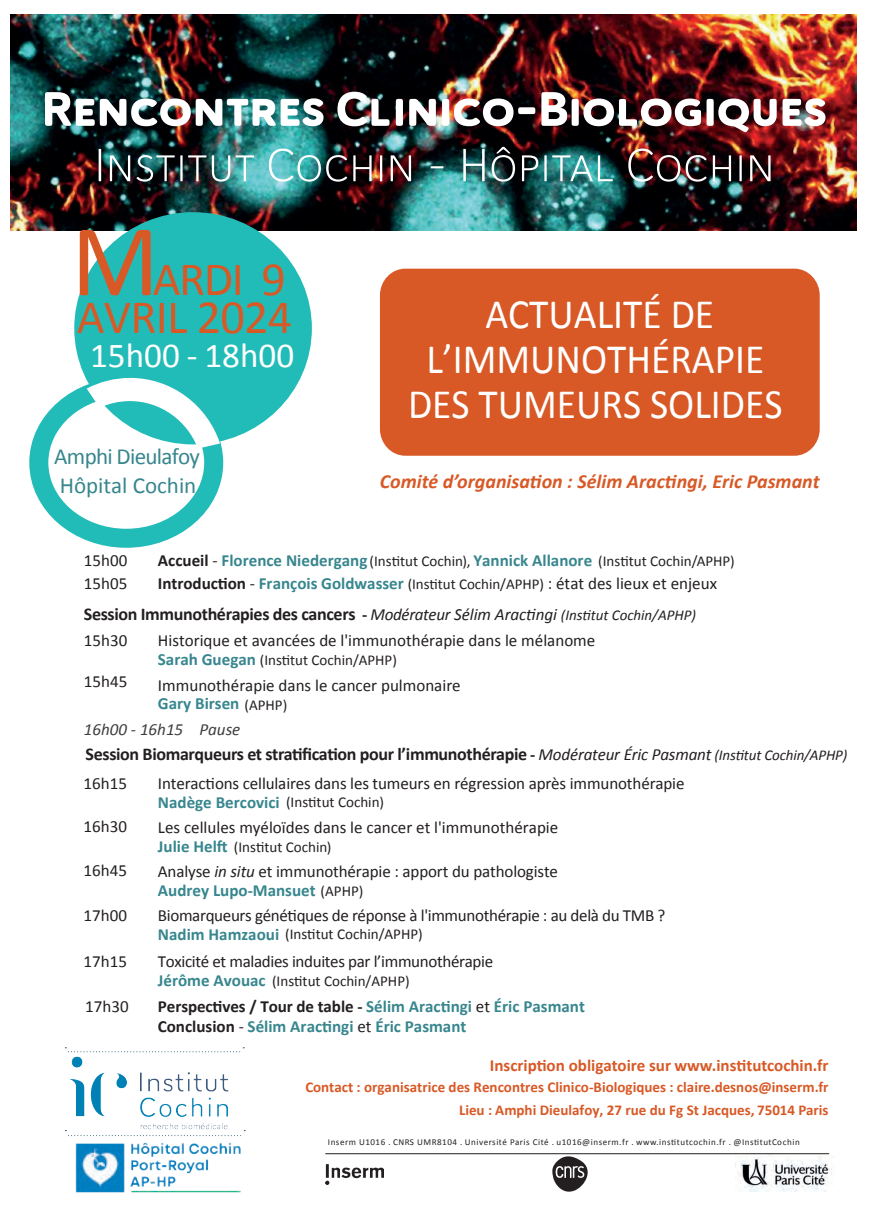
<style>
.page{position:relative;width:871px;height:1219px;background:#fff}
.page>*{position:absolute;margin:0;border:0;box-sizing:border-box;transform-origin:0 0}
.t1{font:48.2px "Calibri";letter-spacing:-.015em;color:#d85926}
.t2{font:48px "Calibri";color:#d85926}
.t3{font:42px/45px "Calibri";color:#fff;text-align:center;scale:.94 1}
.t4{font:35.1px "Calibri";color:#fff}
.t5{font:23.1px "Calibri";letter-spacing:-.03em;color:#37868e}
.t6{font:23px "Calibri";color:#37868e}
.t7{font:italic 700 20px "Calibri";color:#d85926}
.t8{font:700 18px "Calibri";letter-spacing:-.02em;color:#231f20}
.t9{font:17.1px "Calibri";color:#231f20}
.t10{font:17px/18.7px "Calibri";letter-spacing:-.01em;color:#231f20}
.t11{font:700 17px "Calibri";color:#37868e}
.t12{font:700 17px "Calibri";color:#231f20}
.t13{font:700 17px "Calibri";color:#d85926}
.t14{font:italic 17px "Calibri";color:#3e3e3f}
.t15{font:15.1px "Calibri";color:#231f20}
.t16{font:700 15px "Calibri";color:#d85926}
.t17{font:15px "Calibri";color:#231f20}
.t18{font:9px "Calibri";letter-spacing:.06em;color:#231f20}
.s1{font-size:103px}
.s2{font-weight:700;font-size:17.1px}
.s3{font-size:17.1px}
.s4{font-weight:700;font-size:17px;color:#37868e}
.s5{font-weight:700}
.s6{font-size:15px}
.s7{font-size:17px}
.s8{font-weight:400;font-style:italic;font-size:17px}
.s9{font-weight:400;font-style:italic;font-size:17.1px}
.s10{font-weight:400;font-style:italic;font-size:15px}
.s11{font-weight:700;color:#37868e}
.s12{font-size:15.1px}
.s13{font-style:italic}
.s14{font-weight:400;font-size:15.1px;color:#231f20}
.s15{color:#37868e}
.s16{font-weight:400}
.s17{color:#231f20}
.s18{font-weight:400;color:#231f20}
</style>
<div class="page">
<div style="left:29px;top:377px;width:194px;height:171px;border:19px solid #22bcb8;border-radius:50%"></div>
<img style="left:68px;top:1047px;width:177px;height:70px">
<img style="left:68px;top:1123px;width:178px;height:70px">
<svg style="left:65px;top:1130px;width:180px;height:6px"></svg>
<div style="left:380px;top:269px;width:439px;height:187px;background:#d85926;border-radius:26px"></div>
<img style="left:11px;top:14px;width:844px;height:216px">
<img style="left:45px;top:92px;width:780px;height:40px">
<img style="left:99px;top:147px;width:671px;height:35px">
<div style="left:74px;top:212px;width:238px;height:232px;background:#22bcb8;border-radius:50%"></div>
<svg style="left:87px;top:378px;width:133px;height:71px"></svg>
<img style="left:325px;top:1164px;width:59px;height:20px">
<svg style="left:552px;top:1156px;width:35px;height:36px"></svg>
<img style="left:735px;top:1154px;width:97px;height:38px">
<hr style="left:325px;top:1153px;width:503px;height:1px;background:#231f20">
<svg style="left:65px;top:1047px;width:179px;height:5px"></svg>
<h2 class="t2" style="left:71px;top:246px;width:216px"><span class="s1">M</span>ARDI 9</h2>
<h1 class="t1" style="left:77px;top:284px;width:217px">AVRIL 2024</h1>
<h3 class="t4" style="left:90px;top:331px;width:205px">15h00 - 18h00</h3>
<h3 class="t5" style="left:54px;top:440px;width:147px">Amphi Dieulafoy</h3>
<h3 class="t6" style="left:60px;top:470px;width:138px">Hôpital Cochin</h3>
<h3 class="t3" style="left:408px;top:290px;width:400px">ACTUALITÉ DE<br>L’IMMUNOTHÉRAPIE<br>DES TUMEURS SOLIDES</h3>
<p class="t7" style="left:379px;top:467px;width:441px">Comité d’organisation : Sélim Aractingi, Eric Pasmant</p>
<p class="t10" style="left:84px;top:551px;width:45px">15h00</p>
<p class="t15" style="left:158px;top:550px;width:578px"><span class="s2">Accueil</span> <span class="s3">-</span> <span class="s4">Florence Niedergang</span> (Institut Cochin), <span class="s4">Yannick Allanore</span> (Institut Cochin/APHP)</p>
<p class="t10" style="left:84px;top:573px;width:45px">15h05</p>
<p class="t9" style="left:158px;top:572px;width:560px"><span class="s5">Introduction</span> - <span class="s4">François Goldwasser</span> <span class="s6">(Institut Cochin/APHP)</span> : état des lieux et enjeux</p>
<p class="t8" style="left:84px;top:602px;width:613px">Session Immunothérapies des cancers <span class="s7">-</span> <span class="s8">Modérateur</span> <span class="s9">Sélim Aractingi</span> <span class="s10">(Institut Cochin/APHP)</span></p>
<p class="t10" style="left:84px;top:631px;width:45px">15h30</p>
<p class="t10" style="left:158px;top:631px;width:439px">Historique et avancées de l'immunothérapie dans le mélanome</p>
<p class="t17" style="left:158px;top:650px;width:240px"><span class="s4">Sarah Guegan</span> (Institut Cochin/APHP)</p>
<p class="t10" style="left:84px;top:671px;width:45px">15h45</p>
<p class="t10" style="left:158px;top:675px;width:304px">Immunothérapie dans le cancer pulmonaire<br><span class="s11">Gary Birsen</span> <span class="s12">(APHP)</span></p>
<p class="t14" style="left:199px;top:717px;width:42px">Pause</p>
<p class="t14" style="left:84px;top:717px;width:101px">16h00 - 16h15</p>
<p class="t8" style="left:86px;top:742px;width:763px">Session Biomarqueurs et stratification pour l’immunothérapie <span class="s7">-</span> <span class="s8">Modérateur Éric Pasmant</span> <span class="s10">(Institut Cochin/APHP)</span></p>
<p class="t10" style="left:84px;top:774px;width:45px">16h15</p>
<p class="t10" style="left:158px;top:774px;width:528px">Interactions cellulaires dans les tumeurs en régression après immunothérapie</p>
<p class="t11" style="left:158px;top:790px;width:123px">Nadège Bercovici</p>
<p class="t10" style="left:84px;top:816px;width:45px">16h30</p>
<p class="t10" style="left:158px;top:817px;width:402px">Les cellules myéloïdes dans le cancer et l'immunothérapie</p>
<p class="t11" style="left:158px;top:834px;width:71px">Julie Helft</p>
<p class="t10" style="left:84px;top:861px;width:45px">16h45</p>
<p class="t10" style="left:158px;top:861px;width:401px">Analyse <span class="s13">in situ</span> et immunothérapie : apport du pathologiste</p>
<p class="t15" style="left:286px;top:792px;width:100px">(Institut Cochin)</p>
<p class="t15" style="left:234px;top:836px;width:99px">(Institut Cochin)</p>
<p class="t11" style="left:158px;top:878px;width:207px">Audrey Lupo-Mansuet <span class="s14">(APHP)</span></p>
<p class="t10" style="left:84px;top:906px;width:45px">17h00</p>
<p class="t10" style="left:158px;top:906px;width:508px">Biomarqueurs génétiques de réponse à l'immunothérapie : au delà du TMB ?</p>
<p class="t15" style="left:158px;top:923px;width:266px"><span class="s4">Nadim Hamzaoui</span> (Institut Cochin/APHP)</p>
<p class="t10" style="left:158px;top:951px;width:336px">Toxicité et maladies induites par l’immunothérapie</p>
<p class="t15" style="left:158px;top:971px;width:253px"><span class="s4">Jérôme Avouac</span> (Institut Cochin/APHP)</p>
<p class="t10" style="left:85px;top:997px;width:45px">17h30</p>
<p class="t10" style="left:84px;top:951px;width:45px">17h15</p>
<p class="t12" style="left:158px;top:994px;width:428px">Perspectives / Tour de table - <span class="s15">Sélim Aractingi</span> <span class="s16">et</span> <span class="s15">Éric Pasmant</span></p>
<p class="t11" style="left:158px;top:1014px;width:310px"><span class="s17">Conclusion</span> <span class="s18">-</span> Sélim Aractingi <span class="s18">et</span> Éric Pasmant</p>
<p class="t13" style="left:490px;top:1053px;width:340px">Inscription obligatoire sur www.institutcochin.fr</p>
<p class="t16" style="left:305px;top:1077px;width:524px">Contact : organisatrice des Rencontres Clinico-Biologiques : claire.desnos@inserm.fr</p>
<p class="t16" style="left:459px;top:1099px;width:371px">Lieu : Amphi Dieulafoy, 27 rue du Fg St Jacques, 75014 Paris</p>
<p class="t18" style="left:328px;top:1136px;width:473px">Inserm U1016 . CNRS UMR8104 . Université Paris Cité . u1016@inserm.fr . www.institutcochin.fr . @InstitutCochin</p>
</div>
